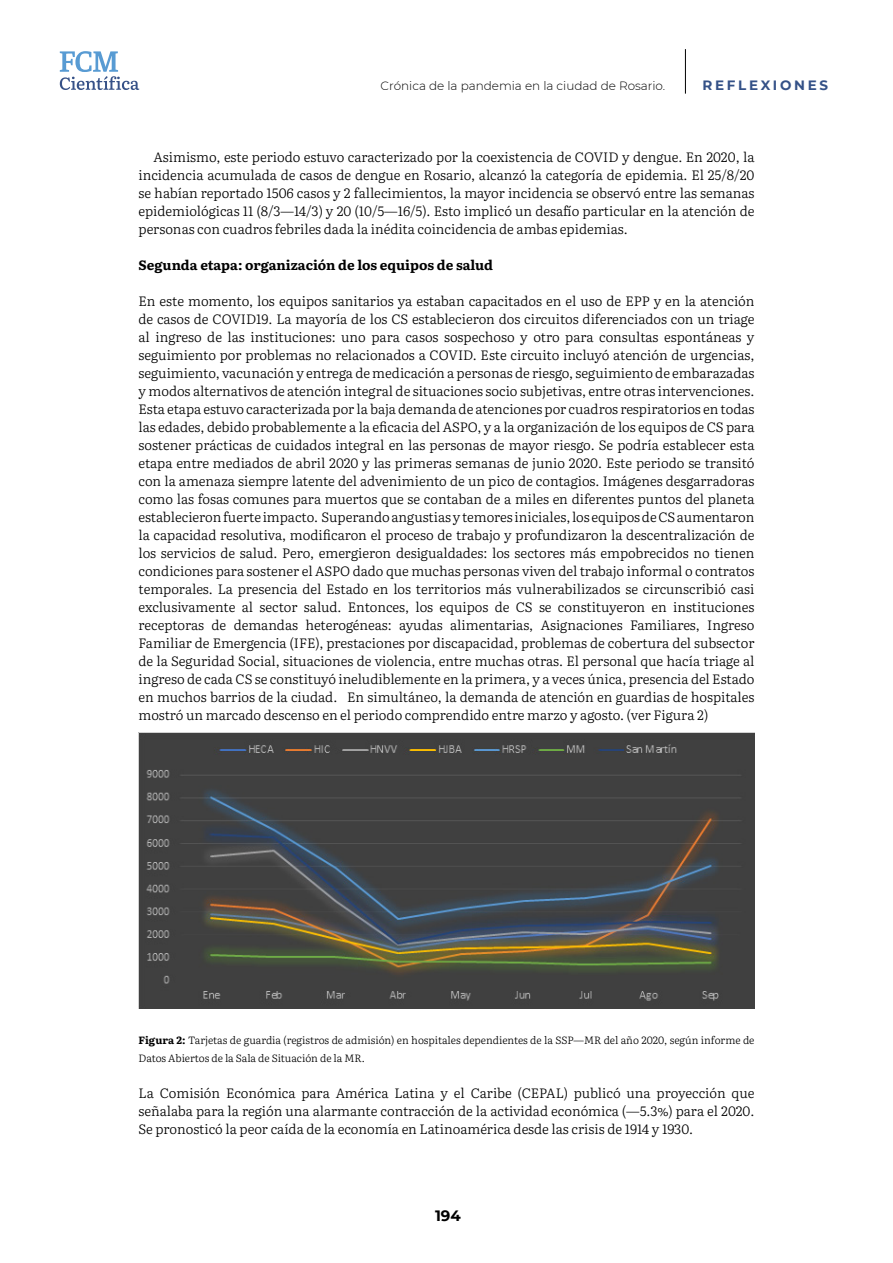
<style>
.page{position:relative;width:893px;height:1263px;background:#fff}
.page>*{position:absolute;margin:0;border:0;box-sizing:border-box;transform-origin:0 0}
.t1{font:700 15px "Montserrat";color:#000}
.t2{font:300 13.5px/18px "Literata";letter-spacing:-.005em;color:#000;text-align:justify}
.t3{font:700 13.5px "Literata";letter-spacing:-.005em;color:#000}
.t4{font:700 13.5px "Montserrat";letter-spacing:.2em;color:#345187}
.arriba{font:300 12px "Montserrat";color:#000}
.t5{font:300 10.5px/18px "Literata";letter-spacing:-.005em;color:#000}
.s1{font-weight:700}
</style>
<div class="page">
<svg style="left:60px;top:51px;width:79px;height:39px"></svg>
<hr style="left:685px;top:49px;width:1px;height:45px;background:#000">
<img style="left:138px;top:732px;width:616px;height:276px">
<p class="arriba" style="left:381px;top:78px;width:286px">Crónica de la pandemia en la ciudad de Rosario.</p>
<p class="t4" style="left:703px;top:75px;width:127px">REFLEXIONES</p>
<p class="t2" style="left:138px;top:147px;width:617px;text-indent:15px">Asimismo, este periodo estuvo caracterizado por la coexistencia de COVID y dengue. En 2020, la incidencia acumulada de casos de dengue en Rosario, alcanzó la categoría de epidemia. El 25/8/20 se habían reportado 1506 casos y 2 fallecimientos, la mayor incidencia se observó entre las semanas epidemiológicas 11 (8/3—14/3) y 20 (10/5—16/5). Esto implicó un desafío particular en la atención de personas con cuadros febriles dada la inédita coincidencia de ambas epidemias.</p>
<p class="t3" style="left:138px;top:255px;width:356px">Segunda etapa: organización de los equipos de salud</p>
<p class="t2" style="left:138px;top:291px;width:618px">En este momento, los equipos sanitarios ya estaban capacitados en el uso de EPP y en la atención de casos de COVID19. La mayoría de los CS establecieron dos circuitos diferenciados con un triage al ingreso de las instituciones: uno para casos sospechoso y otro para consultas espontáneas y seguimiento por problemas no relacionados a COVID. Este circuito incluyó atención de urgencias, seguimiento, vacunación y entrega de medicación a personas de riesgo, seguimiento de embarazadas y modos alternativos de atención integral de situaciones socio subjetivas, entre otras intervenciones.<br>Esta etapa estuvo caracterizada por la baja demanda de atenciones por cuadros respiratorios en todas las edades, debido probablemente a la eficacia del ASPO, y a la organización de los equipos de CS para sostener prácticas de cuidados integral en las personas de mayor riesgo. Se podría establecer esta etapa entre mediados de abril 2020 y las primeras semanas de junio 2020. Este periodo se transitó con la amenaza siempre latente del advenimiento de un pico de contagios. Imágenes desgarradoras como las fosas comunes para muertos que se contaban de a miles en diferentes puntos del planeta establecieron fuerte impacto. Superando angustias y temores iniciales, los equipos de CS aumentaron la capacidad resolutiva, modificaron el proceso de trabajo y profundizaron la descentralización de los servicios de salud. Pero, emergieron desigualdades: los sectores más empobrecidos no tienen condiciones para sostener el ASPO dado que muchas personas viven del trabajo informal o contratos temporales. La presencia del Estado en los territorios más vulnerabilizados se circunscribió casi exclusivamente al sector salud. Entonces, los equipos de CS se constituyeron en instituciones receptoras de demandas heterogéneas: ayudas alimentarias, Asignaciones Familiares, Ingreso Familiar de Emergencia (IFE), prestaciones por discapacidad, problemas de cobertura del subsector de la Seguridad Social, situaciones de violencia, entre muchas otras. El personal que hacía triage al ingreso de cada CS se constituyó ineludiblemente en la primera, y a veces única, presencia del Estado en muchos barrios de la ciudad. En simultáneo, la demanda de atención en guardias de hospitales mostró un marcado descenso en el periodo comprendido entre marzo y agosto. (ver Figura 2)</p>
<p class="t5" style="left:138px;top:1030px;width:617px"><span class="s1">Figura 2:</span> Tarjetas de guardia (registros de admisión) en hospitales dependientes de la SSP—MR del año 2020, según informe de<br>Datos Abiertos de la Sala de Situación de la MR.</p>
<p class="t2" style="left:138px;top:1083px;width:617px">La Comisión Económica para América Latina y el Caribe (CEPAL) publicó una proyección que señalaba para la región una alarmante contracción de la actividad económica (—5.3%) para el 2020.<br>Se pronosticó la peor caída de la economía en Latinoamérica desde las crisis de 1914 y 1930.</p>
<p class="t1" style="left:435px;top:1204px;width:27px">194</p>
</div>
